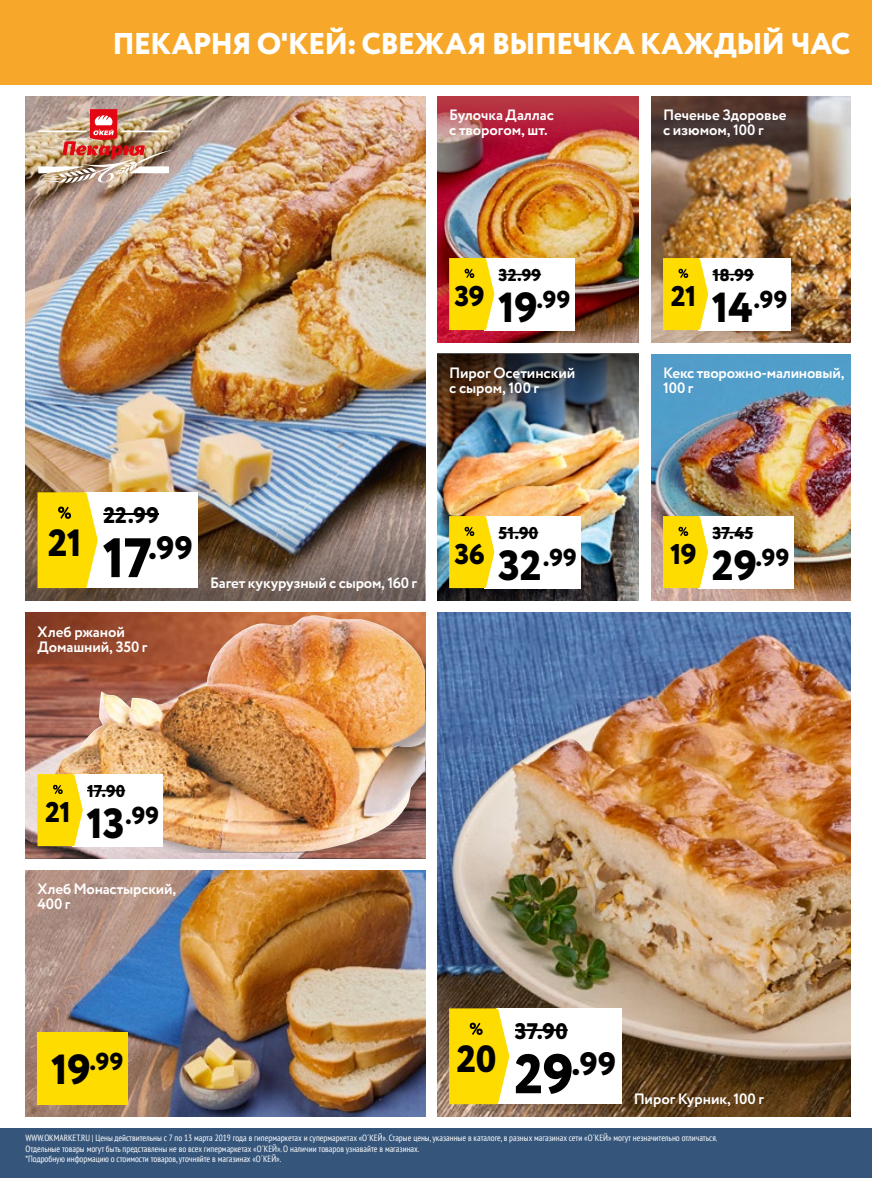
<style>
.page{position:relative;width:872px;height:1178px;background:#fff}
.page>*{position:absolute;margin:0;border:0;box-sizing:border-box;transform-origin:0 0}
.t1{font:800 37.95px "Circe";color:#000}
.t2{font:800 32.4px "Circe";color:#000}
.t3{font:800 30px "Circe";letter-spacing:-.025em;color:#fff}
.t4{font:800 28.5px "Circe";letter-spacing:-.02em;color:#000}
.t5{font:800 24.45px "Circe";letter-spacing:.01em;color:#000}
.t6{font:800 22.5px "Circe";letter-spacing:.01em;color:#000}
.t7{font:800 17.1px "Circe";letter-spacing:.01em;color:#000}
.t8{font:700 15px/15px "Circe";letter-spacing:-.005em;color:#fff}
.t9{font:condensed 9px/10.5px "PT Sans";color:#fff}
.s1{font-size:42px}
.s2{font-size:55.5px}
</style>
<div class="page">
<img style="left:437px;top:450px;width:202px;height:150px">
<img style="left:651px;top:96px;width:199px;height:246px">
<img style="left:26px;top:870px;width:399px;height:246px">
<img style="left:26px;top:96px;width:399px;height:408px">
<img style="left:26px;top:612px;width:399px;height:246px">
<img style="left:437px;top:612px;width:413px;height:504px">
<img style="left:437px;top:156px;width:202px;height:186px">
<img style="left:651px;top:354px;width:199px;height:246px">
<img style="left:50px;top:615px;width:375px;height:237px">
<img style="left:26px;top:504px;width:399px;height:96px">
<img style="left:437px;top:354px;width:202px;height:96px">
<img style="left:437px;top:96px;width:202px;height:60px">
<div style="left:0;top:1128px;width:872px;height:50px;background:#35557b"></div>
<div style="left:85px;top:492px;width:113px;height:96px;background:#fff"></div>
<hr style="left:103px;top:513px;width:56px;height:2px;background:#000">
<svg style="left:38px;top:492px;width:60px;height:96px;background:#fbdc19"></svg>
<div style="left:698px;top:516px;width:95px;height:72px;background:#fff"></div>
<hr style="left:712px;top:532px;width:41px;height:1px;background:#000">
<svg style="left:663px;top:516px;width:45px;height:72px;background:#fbdb16"></svg>
<div style="left:698px;top:258px;width:93px;height:72px;background:#fff"></div>
<hr style="left:712px;top:274px;width:42px;height:1px;background:#000">
<svg style="left:663px;top:258px;width:45px;height:72px;background:#fbdb16"></svg>
<div style="left:496px;top:1008px;width:125px;height:96px;background:#fff"></div>
<hr style="left:515px;top:1029px;width:52px;height:2px;background:#000">
<svg style="left:449px;top:1008px;width:60px;height:96px;background:#fadb16"></svg>
<div style="left:484px;top:516px;width:96px;height:72px;background:#fff"></div>
<hr style="left:498px;top:532px;width:40px;height:1px;background:#000">
<svg style="left:449px;top:516px;width:45px;height:72px;background:#fadb16"></svg>
<div style="left:73px;top:774px;width:90px;height:72px;background:#fff"></div>
<hr style="left:87px;top:790px;width:38px;height:1px;background:#000">
<svg style="left:38px;top:774px;width:45px;height:72px;background:#fbdc19"></svg>
<div style="left:484px;top:258px;width:91px;height:72px;background:#fff"></div>
<hr style="left:498px;top:274px;width:43px;height:1px;background:#000">
<svg style="left:449px;top:258px;width:45px;height:72px;background:#fbdb15"></svg>
<div style="left:38px;top:1032px;width:90px;height:72px;background:#ffdc00"></div>
<div style="left:0;top:0;width:872px;height:84px;background:#f7a82a"></div>
<img style="left:38px;top:109px;width:135px;height:77px">
<h3 class="t3" style="left:112px;top:23px;width:739px">ПЕКАРНЯ О'КЕЙ: СВЕЖАЯ ВЫПЕЧКА КАЖДЫЙ ЧАС</h3>
<h3 class="t8" style="left:449px;top:108px;width:106px">Булочка Даллас с творогом, шт.</h3>
<h3 class="t8" style="left:663px;top:108px;width:125px">Печенье Здоровье с изюмом, 100 г</h3>
<h3 class="t4" style="left:454px;top:277px;width:32px">39</h3>
<h3 class="t7" style="left:498px;top:264px;width:44px">32.99</h3>
<h3 class="t5" style="left:498px;top:283px;width:74px"><span class="s1">19</span>.99</h3>
<h3 class="t8" style="left:449px;top:366px;width:128px">Пирог Осетинский с сыром, 100 г</h3>
<h1 class="t1" style="left:48px;top:517px;width:36px">21</h1>
<h3 class="t6" style="left:103px;top:500px;width:57px">22.99</h3>
<h2 class="t2" style="left:103px;top:526px;width:92px"><span class="s2">17</span>.99</h2>
<h3 class="t8" style="left:38px;top:625px;width:112px">Хлеб ржаной<br>Домашний, 350 г</h3>
<h3 class="t8" style="left:210px;top:576px;width:208px">Багет кукурузный с сыром, 160 г</h3>
<h3 class="t4" style="left:454px;top:535px;width:32px">36</h3>
<h3 class="t7" style="left:498px;top:522px;width:41px">51.90</h3>
<h3 class="t5" style="left:498px;top:541px;width:80px"><span class="s1">32</span>.99</h3>
<h3 class="t4" style="left:670px;top:277px;width:27px">21</h3>
<h3 class="t7" style="left:712px;top:264px;width:43px">18.99</h3>
<h3 class="t5" style="left:712px;top:283px;width:77px"><span class="s1">14</span>.99</h3>
<h3 class="t8" style="left:663px;top:366px;width:183px">Кекс творожно-малиновый,<br>100 г</h3>
<h3 class="t4" style="left:670px;top:535px;width:28px">19</h3>
<h3 class="t7" style="left:712px;top:522px;width:42px">37.45</h3>
<h3 class="t5" style="left:712px;top:541px;width:79px"><span class="s1">29</span>.99</h3>
<h3 class="t4" style="left:45px;top:793px;width:27px">21</h3>
<h3 class="t7" style="left:87px;top:780px;width:40px">17.90</h3>
<h3 class="t5" style="left:86px;top:799px;width:74px"><span class="s1">13</span>.99</h3>
<h3 class="t8" style="left:38px;top:882px;width:140px">Хлеб Монастырский,<br>400 г</h3>
<h3 class="t5" style="left:51px;top:1045px;width:74px"><span class="s1">19</span>.99</h3>
<h1 class="t1" style="left:456px;top:1033px;width:41px">20</h1>
<h3 class="t6" style="left:515px;top:1016px;width:54px">37.90</h3>
<h2 class="t2" style="left:514px;top:1042px;width:104px"><span class="s2">29</span>.99</h2>
<h3 class="t8" style="left:633px;top:1092px;width:132px">Пирог Курник, 100 г</h3>
<p class="t9" style="left:26px;top:1132px;width:693px">WWW.OKMARKET.RU | Цены действительны с 7 по 13 марта 2019 года в гипермаркетах и супермаркетах «О´КЕЙ». Старые цены, указанные в каталоге, в разных магазинах сети «О´КЕЙ» могут незначительно отличаться.<br>Отдельные товары могут быть представлены не во всех гипермаркетах «О´КЕЙ». О наличии товаров узнавайте в магазинах.<br>*Подробную информацию о стоимости товаров, уточняйте в магазинах «О´КЕЙ».</p>
</div>
